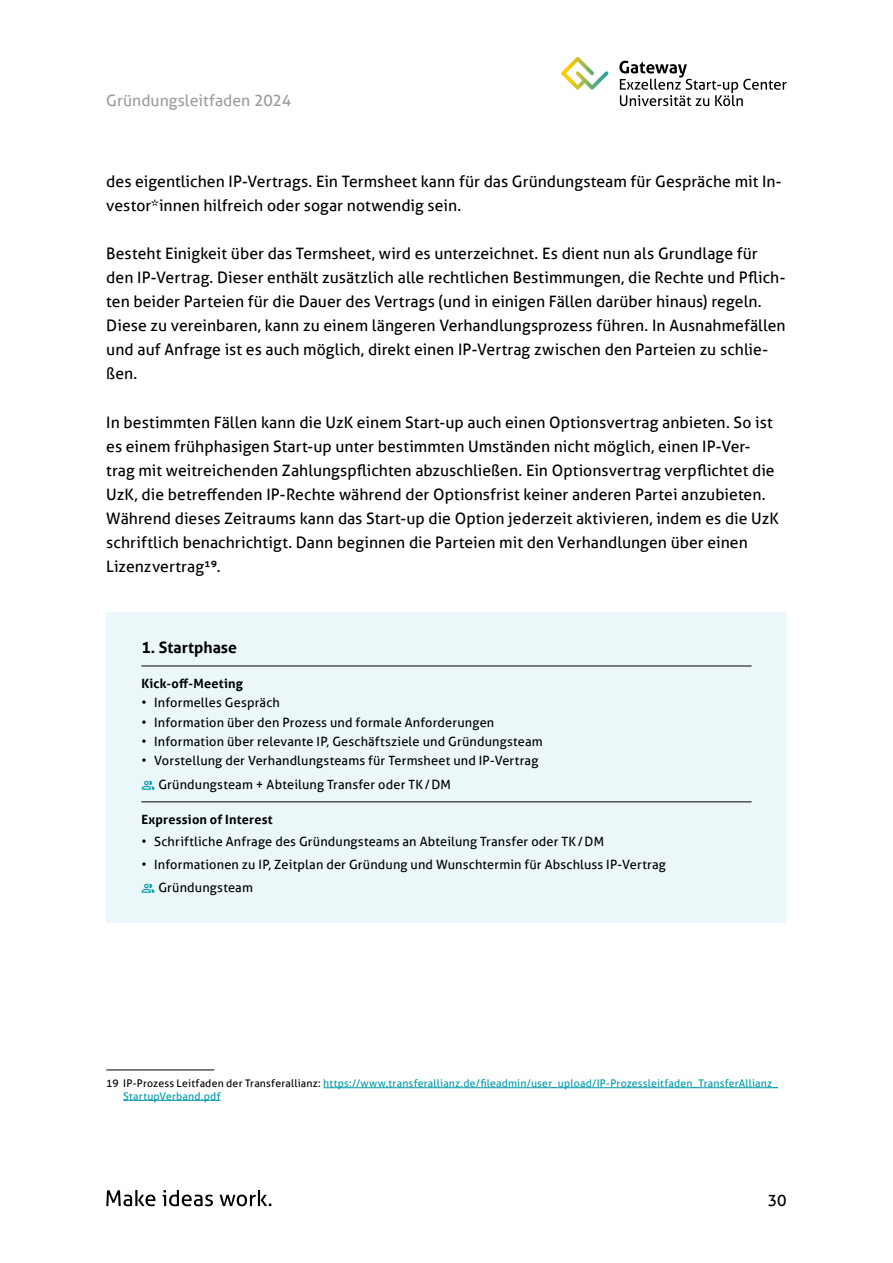
<style>
.page{position:relative;width:893px;height:1263px;background:#fff}
.page>*{position:absolute;margin:0;border:0;box-sizing:border-box;transform-origin:0 0}
.t1{font:15.75px/24px "Aller";color:#000}
.t2{font:15.75px "Aller";color:#9d9d9c}
.t3{font:700 15.75px "Aller";color:#000}
.t4{font:12.75px/24px "Aller";letter-spacing:.01em;color:#000}
.t5{font:700 12.75px "Aller";letter-spacing:.015em;color:#000}
.t6{font:10.5px/12.6px "Aller";letter-spacing:.02em;color:#009aab}
.s1{color:#000}
</style>
<div class="page">
<svg style="left:561px;top:57px;width:48px;height:33px"></svg>
<svg style="left:619px;top:61px;width:168px;height:45px"></svg>
<svg style="left:106px;top:1190px;width:49px;height:16px"></svg>
<svg style="left:163px;top:1190px;width:50px;height:16px"></svg>
<svg style="left:220px;top:1190px;width:51px;height:16px"></svg>
<div style="left:106px;top:612px;width:681px;height:310px;background:#ebf7f8"></div>
<hr style="left:141px;top:666px;width:611px;height:1px;background:#000">
<hr style="left:141px;top:802px;width:611px;height:1px;background:#000">
<hr style="left:106px;top:1070px;width:108px;height:1px;background:#000">
<hr style="left:323px;top:1087px;width:455px;height:1px;background:#009aab">
<hr style="left:123px;top:1100px;width:98px;height:1px;background:#009aab">
<p class="t2" style="left:106px;top:91px;width:186px">Gründungsleitfaden 2024</p>
<p class="t1" style="left:106px;top:170px;width:677px">des eigentlichen IP-Vertrags. Ein Termsheet kann für das Gründungsteam für Gespräche mit In&shy;vestor*innen hilfreich oder sogar notwendig sein.</p>
<p class="t1" style="left:106px;top:242px;width:681px">Besteht Einigkeit über das Termsheet, wird es unterzeichnet. Es dient nun als Grundlage für den IP-Vertrag. Dieser enthält zusätzlich alle rechtlichen Bestimmungen, die Rechte und Pflich&shy;ten beider Parteien für die Dauer des Vertrags (und in einigen Fällen darüber hinaus) regeln.<br>Diese zu vereinbaren, kann zu einem längeren Verhandlungsprozess führen. In Ausnahmefällen und auf Anfrage ist es auch möglich, direkt einen IP-Vertrag zwischen den Parteien zu schlie&shy;ßen.</p>
<p class="t1" style="left:106px;top:410px;width:674px">In bestimmten Fällen kann die UzK einem Start-up auch einen Optionsvertrag anbieten. So ist es einem frühphasigen Start-up unter bestimmten Umständen nicht möglich, einen IP-Ver&shy;trag mit weitreichenden Zahlungspflichten abzuschließen. Ein Optionsvertrag verpflichtet die UzK, die betreffenden IP-Rechte während der Optionsfrist keiner anderen Partei anzubieten.<br>Während dieses Zeitraums kann das Start-up die Option jederzeit aktivieren, indem es die UzK schriftlich benachrichtigt. Dann beginnen die Parteien mit den Verhandlungen über einen Lizenzvertrag19.</p>
<p class="t3" style="left:141px;top:638px;width:97px">1. Startphase</p>
<p class="t5" style="left:141px;top:676px;width:103px">Kick-off-Meeting</p>
<p class="t4" style="left:141px;top:691px;width:140px">• Informelles Gespräch</p>
<p class="t4" style="left:141px;top:710px;width:354px">• Information über den Prozess und formale Anforderungen</p>
<p class="t4" style="left:141px;top:729px;width:403px">• Information über relevante IP, Geschäftsziele und Gründungsteam</p>
<p class="t4" style="left:158px;top:749px;width:382px;text-indent:-17px">• Vorstellung der Verhandlungsteams für Termsheet und IP-Vertrag<br>Gründungsteam + Abteilung Transfer oder TK/DM</p>
<p class="t5" style="left:141px;top:812px;width:133px">Expression of Interest</p>
<p class="t4" style="left:141px;top:830px;width:464px">• Schriftliche Anfrage des Gründungsteams an Abteilung Transfer oder TK/DM</p>
<p class="t4" style="left:158px;top:852px;width:509px;text-indent:-17px">• Informationen zu IP, Zeitplan der Gründung und Wunschtermin für Abschluss IP-Vertrag<br>Gründungsteam</p>
<p class="t6" style="left:123px;top:1077px;width:656px;text-indent:-17px"><span class="s1">19 IP-Prozess Leitfaden der Transferallianz:</span> https://www.transferallianz.de/fileadmin/user_upload/IP-Prozessleitfaden_TransferAllianz_<br>StartupVerband.pdf</p>
<p class="t1" style="left:768px;top:1188px;width:20px">30</p>
</div>
